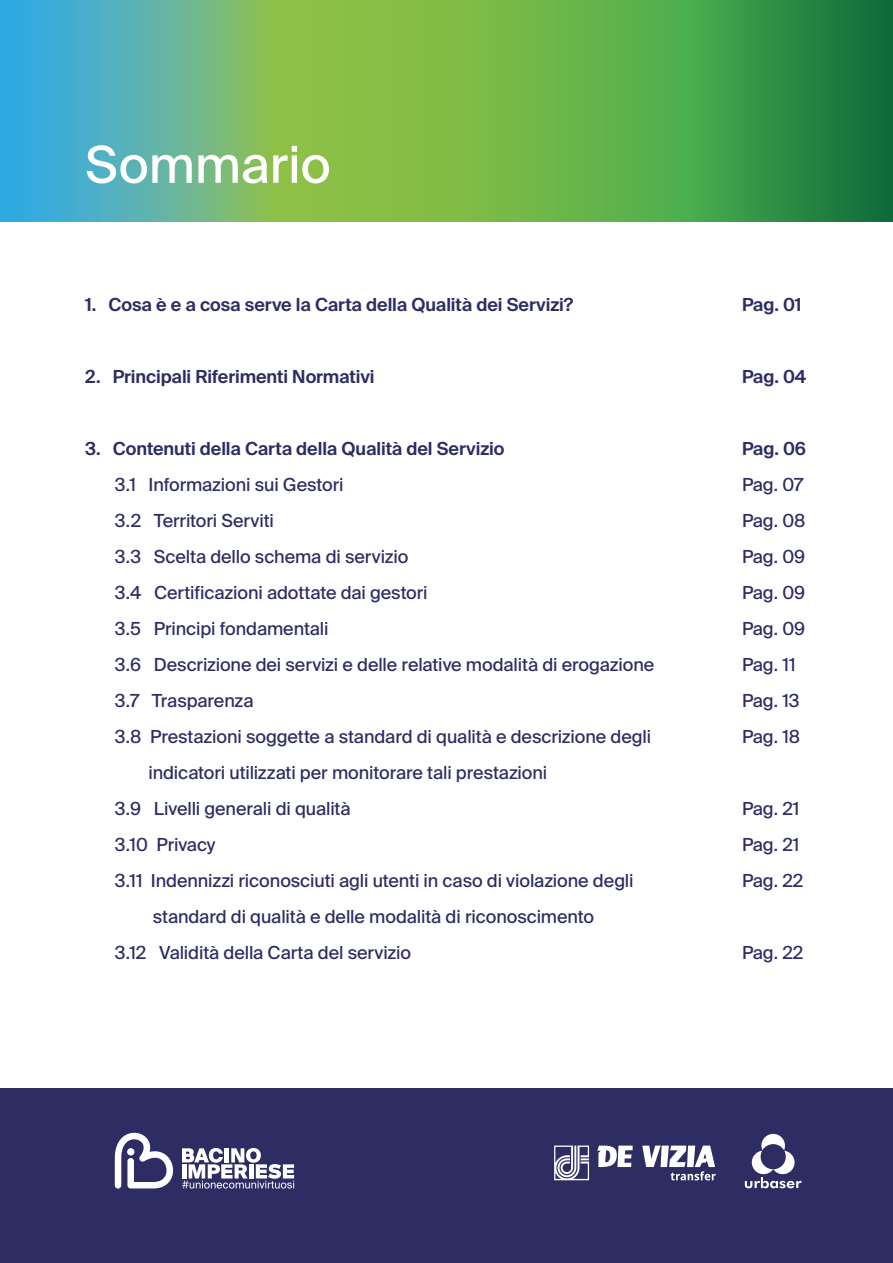
<style>
.page{position:relative;width:893px;height:1263px;background:#fff}
.page>*{position:absolute;margin:0;border:0;box-sizing:border-box;transform-origin:0 0}
.t1{font:51px "Suisse Intl";color:#fff}
.t2{font:18px/36px "Suisse Intl";letter-spacing:-.005em;color:#2d2c63}
.t3{font:600 18px "Suisse Intl";letter-spacing:-.005em;color:#2d2c63}
</style>
<div class="page">
<svg style="left:1px;top:0;width:891px;height:221px;background:#5dac64"></svg>
<div style="left:0;top:1089px;width:893px;height:174px;background:#2d2c63"></div>
<svg style="left:554px;top:1145px;width:35px;height:35px"></svg>
<svg style="left:597px;top:1145px;width:36px;height:22px"></svg>
<svg style="left:642px;top:1145px;width:74px;height:35px"></svg>
<svg style="left:745px;top:1134px;width:56px;height:54px"></svg>
<svg style="left:182px;top:1148px;width:112px;height:40px"></svg>
<svg style="left:115px;top:1132px;width:58px;height:56px"></svg>
<div style="left:127px;top:1148px;width:7px;height:7px;background:#fff;border-radius:50%"></div>
<h1 class="t1" style="left:85px;top:135px;width:247px">Sommario</h1>
<p class="t3" style="left:85px;top:294px;width:490px">1. Cosa è e a cosa serve la Carta della Qualità dei Servizi?</p>
<p class="t3" style="left:742px;top:294px;width:61px">Pag. 01</p>
<p class="t3" style="left:85px;top:366px;width:291px">2. Principali Riferimenti Normativi</p>
<p class="t3" style="left:742px;top:366px;width:66px">Pag. 04</p>
<p class="t3" style="left:85px;top:438px;width:421px">3. Contenuti della Carta della Qualità del Servizio</p>
<p class="t2" style="left:115px;top:467px;width:230px">3.1 Informazioni sui Gestori</p>
<p class="t2" style="left:115px;top:503px;width:160px">3.2 Territori Serviti</p>
<p class="t2" style="left:115px;top:539px;width:295px">3.3 Scelta dello schema di servizio</p>
<p class="t2" style="left:115px;top:575px;width:314px">3.4 Certificazioni adottate dai gestori</p>
<p class="t2" style="left:115px;top:611px;width:215px">3.5 Principi fondamentali</p>
<p class="t2" style="left:115px;top:647px;width:541px">3.6 Descrizione dei servizi e delle relative modalità di erogazione</p>
<p class="t2" style="left:115px;top:683px;width:140px">3.7 Trasparenza</p>
<p class="t2" style="left:115px;top:719px;width:538px">3.8 Prestazioni soggette a standard di qualità e descrizione degli</p>
<p class="t2" style="left:149px;top:755px;width:400px">indicatori utilizzati per monitorare tali prestazioni</p>
<p class="t2" style="left:115px;top:791px;width:237px">3.9 Livelli generali di qualità</p>
<p class="t2" style="left:115px;top:827px;width:102px">3.10 Privacy</p>
<p class="t2" style="left:115px;top:863px;width:520px">3.11 Indennizzi riconosciuti agli utenti in caso di violazione degli</p>
<p class="t2" style="left:153px;top:899px;width:443px">standard di qualità e delle modalità di riconoscimento</p>
<p class="t2" style="left:115px;top:935px;width:298px">3.12 Validità della Carta del servizio</p>
<p class="t3" style="left:742px;top:438px;width:66px">Pag. 06</p>
<p class="t2" style="left:742px;top:467px;width:65px">Pag. 07<br>Pag. 08<br>Pag. 09<br>Pag. 09<br>Pag. 09<br>Pag. 11<br>Pag. 13<br>Pag. 18</p>
<p class="t2" style="left:742px;top:791px;width:63px">Pag. 21<br>Pag. 21<br>Pag. 22</p>
<p class="t2" style="left:742px;top:935px;width:63px">Pag. 22</p>
</div>
